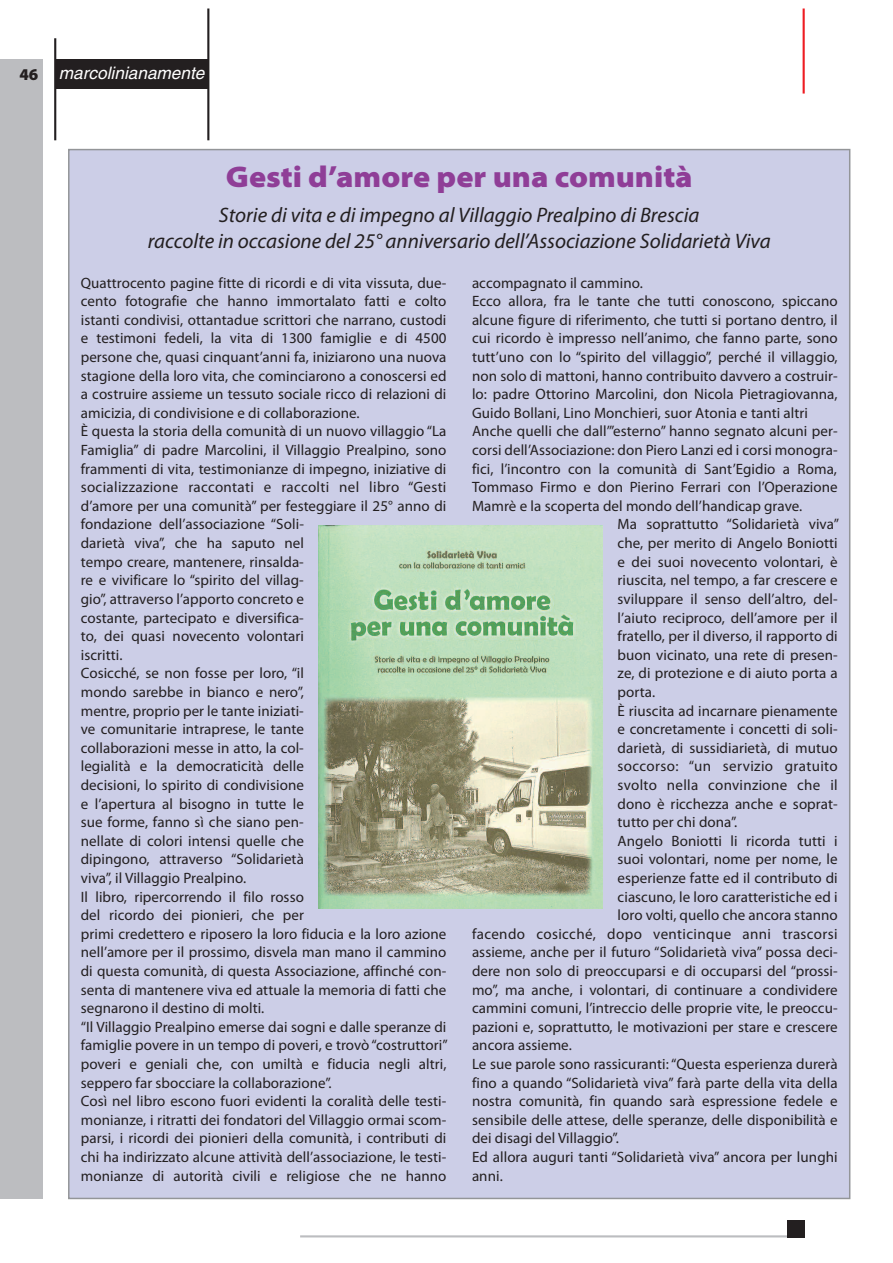
<style>
.page{position:relative;width:893px;height:1263px;background:#fff}
.page>*{position:absolute;margin:0;border:0;box-sizing:border-box;transform-origin:0 0}
.t1{font:900 semi-expanded 30px "Myriad Pro";color:#8f3e97}
.t2{font:italic 21px/25.2px "Myriad Pro";color:#231f20;text-align:center}
.t3{font:italic 17.25px "Helvetica";color:#fff}
.t4{font:15px/18.6px "Myriad Pro";letter-spacing:.005em;color:#231f20}
.t5{font:15px "Myriad Pro";letter-spacing:.025em;color:#231f20}
</style>
<div class="page">
<div style="left:0;top:60px;width:43px;height:1139px;background:#bcbdc0"></div>
<div style="left:70px;top:150px;width:779px;height:1048px;background:#cccee7"></div>
<img style="left:319px;top:526px;width:284px;height:383px">
<div style="left:55px;top:60px;width:153px;height:29px;background:#231f20"></div>
<hr style="left:54px;top:38px;width:2px;height:102px;background:#231f20">
<hr style="left:207px;top:9px;width:2px;height:131px;background:#231f20">
<hr style="left:803px;top:9px;width:2px;height:85px;background:#ee1d23">
<hr style="left:300px;top:1235px;width:488px;height:2px;background:#bcbdc0">
<div style="left:788px;top:1220px;width:17px;height:17px;background:#231f20"></div>
<p class="t3" style="left:19px;top:66px;width:187px"><sub>46</sub> marcolinianamente</p>
<h1 class="t1" style="left:226px;top:166px;width:468px">Gesti d’amore per una comunità</h1>
<h2 class="t2" style="left:148px;top:204px;width:624px">Storie di vita e di impegno al Villaggio Prealpino di Brescia<br>raccolte in occasione del 25° anniversario dell’Associazione Solidarietà Viva</h2>
<p class="t4" style="left:472px;top:274px;width:172px">accompagnato il cammino.</p>
<p class="t4" style="left:472px;top:293px;width:367px">Ecco allora, fra le tante che tutti conoscono, spiccano</p>
<p class="t4" style="left:472px;top:312px;width:367px">alcune figure di riferimento, che tutti si portano dentro, il</p>
<p class="t4" style="left:472px;top:330px;width:367px">cui ricordo è impresso nell’animo, che fanno parte, sono</p>
<p class="t4" style="left:472px;top:349px;width:367px">tutt’uno con lo “spirito del villaggio”, perché il villaggio,</p>
<p class="t4" style="left:472px;top:367px;width:367px">non solo di mattoni, hanno contribuito davvero a costruir-</p>
<p class="t4" style="left:472px;top:386px;width:367px">lo: padre Ottorino Marcolini, don Nicola Pietragiovanna,</p>
<p class="t4" style="left:472px;top:405px;width:338px">Guido Bollani, Lino Monchieri, suor Atonia e tanti altri</p>
<p class="t4" style="left:472px;top:423px;width:367px">Anche quelli che dall’”esterno” hanno segnato alcuni per-</p>
<p class="t4" style="left:472px;top:442px;width:367px">corsi dell’Associazione: don Piero Lanzi ed i corsi monogra-</p>
<p class="t4" style="left:472px;top:460px;width:367px">fici, l’incontro con la comunità di Sant’Egidio a Roma,</p>
<p class="t4" style="left:472px;top:479px;width:367px">Tommaso Firmo e don Pierino Ferrari con l’Operazione</p>
<p class="t4" style="left:472px;top:498px;width:332px">Mamrè e la scoperta del mondo dell’handicap grave.</p>
<p class="t4" style="left:618px;top:516px;width:223px">Ma soprattutto “Solidarietà viva”</p>
<p class="t4" style="left:618px;top:535px;width:222px">che, per merito di Angelo Boniotti</p>
<p class="t4" style="left:618px;top:553px;width:222px">e dei suoi novecento volontari, è</p>
<p class="t4" style="left:618px;top:572px;width:222px">riuscita, nel tempo, a far crescere e</p>
<p class="t4" style="left:618px;top:591px;width:222px">sviluppare il senso dell’altro, del-</p>
<p class="t4" style="left:618px;top:609px;width:222px">l’aiuto reciproco, dell’amore per il</p>
<p class="t4" style="left:618px;top:628px;width:222px">fratello, per il diverso, il rapporto di</p>
<p class="t4" style="left:618px;top:646px;width:222px">buon vicinato, una rete di presen-</p>
<p class="t4" style="left:618px;top:665px;width:222px">ze, di protezione e di aiuto porta a</p>
<p class="t4" style="left:618px;top:684px;width:39px">porta.</p>
<p class="t4" style="left:618px;top:702px;width:222px">È riuscita ad incarnare pienamente</p>
<p class="t4" style="left:618px;top:721px;width:222px">e concretamente i concetti di soli-</p>
<p class="t4" style="left:618px;top:739px;width:222px">darietà, di sussidiarietà, di mutuo</p>
<p class="t5" style="left:618px;top:761px;width:222px">soccorso: “un servizio gratuito</p>
<p class="t4" style="left:618px;top:777px;width:222px">svolto nella convinzione che il</p>
<p class="t4" style="left:618px;top:795px;width:222px">dono è ricchezza anche e soprat-</p>
<p class="t4" style="left:618px;top:814px;width:121px">tutto per chi dona”.</p>
<p class="t4" style="left:618px;top:832px;width:222px">Angelo Boniotti li ricorda tutti i</p>
<p class="t4" style="left:618px;top:851px;width:222px">suoi volontari, nome per nome, le</p>
<p class="t4" style="left:618px;top:870px;width:222px">esperienze fatte ed il contributo di</p>
<p class="t4" style="left:618px;top:888px;width:222px">ciascuno, le loro caratteristiche ed i</p>
<p class="t4" style="left:618px;top:907px;width:222px">loro volti, quello che ancora stanno</p>
<p class="t5" style="left:472px;top:928px;width:367px">facendo cosicché, dopo venticinque anni trascorsi</p>
<p class="t4" style="left:472px;top:944px;width:367px">assieme, anche per il futuro “Solidarietà viva” possa deci-</p>
<p class="t4" style="left:472px;top:963px;width:367px">dere non solo di preoccuparsi e di occuparsi del “prossi-</p>
<p class="t4" style="left:472px;top:981px;width:367px">mo”, ma anche, i volontari, di continuare a condividere</p>
<p class="t4" style="left:472px;top:1000px;width:367px">cammini comuni, l’intreccio delle proprie vite, le preoccu-</p>
<p class="t4" style="left:472px;top:1018px;width:367px">pazioni e, soprattutto, le motivazioni per stare e crescere</p>
<p class="t4" style="left:472px;top:1037px;width:101px">ancora assieme.</p>
<p class="t4" style="left:472px;top:1056px;width:367px">Le sue parole sono rassicuranti:“Questa esperienza durerà</p>
<p class="t4" style="left:472px;top:1074px;width:367px">fino a quando “Solidarietà viva” farà parte della vita della</p>
<p class="t4" style="left:472px;top:1093px;width:367px">nostra comunità, fin quando sarà espressione fedele e</p>
<p class="t4" style="left:472px;top:1111px;width:367px">sensibile delle attese, delle speranze, delle disponibilità e</p>
<p class="t4" style="left:472px;top:1130px;width:148px">dei disagi del Villaggio”.</p>
<p class="t4" style="left:472px;top:1149px;width:367px">Ed allora auguri tanti “Solidarietà viva” ancora per lunghi</p>
<p class="t4" style="left:472px;top:1167px;width:32px">anni.</p>
<p class="t4" style="left:81px;top:274px;width:368px">Quattrocento pagine fitte di ricordi e di vita vissuta, due&shy;cento fotografie che hanno immortalato fatti e colto istanti condivisi, ottantadue scrittori che narrano, custodi e testimoni fedeli, la vita di 1300 famiglie e di 4500 persone che, quasi cinquant’anni fa, iniziarono una nuova stagione della loro vita, che cominciarono a conoscersi ed a costruire assieme un tessuto sociale ricco di relazioni di amicizia, di condivisione e di collaborazione.<br>È questa la storia della comunità di un nuovo villaggio “La Famiglia” di padre Marcolini, il Villaggio Prealpino, sono frammenti di vita, testimonianze di impegno, iniziative di socializzazione raccontati e raccolti nel libro “Gesti d’amore per una comunità” per festeggiare il 25° anno di fondazione dell’associazione “Soli-<br>darietà viva”, che ha saputo nel<br>tempo creare, mantenere, rinsalda-<br>re e vivificare lo “spirito del villag-<br>gio”, attraverso l’apporto concreto e<br>costante, partecipato e diversifica-<br>to, dei quasi novecento volontari<br>iscritti.<br>Cosicché, se non fosse per loro, “il<br>mondo sarebbe in bianco e nero”,<br>mentre, proprio per le tante iniziati-<br>ve comunitarie intraprese, le tante<br>collaborazioni messe in atto, la col-<br>legialità e la democraticità delle<br>decisioni, lo spirito di condivisione<br>e l’apertura al bisogno in tutte le<br>sue forme, fanno sì che siano pen-<br>nellate di colori intensi quelle che<br>dipingono, attraverso “Solidarietà<br>viva”, il Villaggio Prealpino.<br>Il libro, ripercorrendo il filo rosso<br>del ricordo dei pionieri, che per<br>primi credettero e riposero la loro fiducia e la loro azione nell’amore per il prossimo, disvela man mano il cammino di questa comunità, di questa Associazione, affinché con&shy;senta di mantenere viva ed attuale la memoria di fatti che segnarono il destino di molti.<br>“Il Villaggio Prealpino emerse dai sogni e dalle speranze di famiglie povere in un tempo di poveri, e trovò “costruttori” poveri e geniali che, con umiltà e fiducia negli altri, seppero far sbocciare la collaborazione”.<br>Così nel libro escono fuori evidenti la coralità delle testi&shy;monianze, i ritratti dei fondatori del Villaggio ormai scom&shy;parsi, i ricordi dei pionieri della comunità, i contributi di chi ha indirizzato alcune attività dell’associazione, le testi&shy;monianze di autorità civili e religiose che ne hanno</p>
</div>
